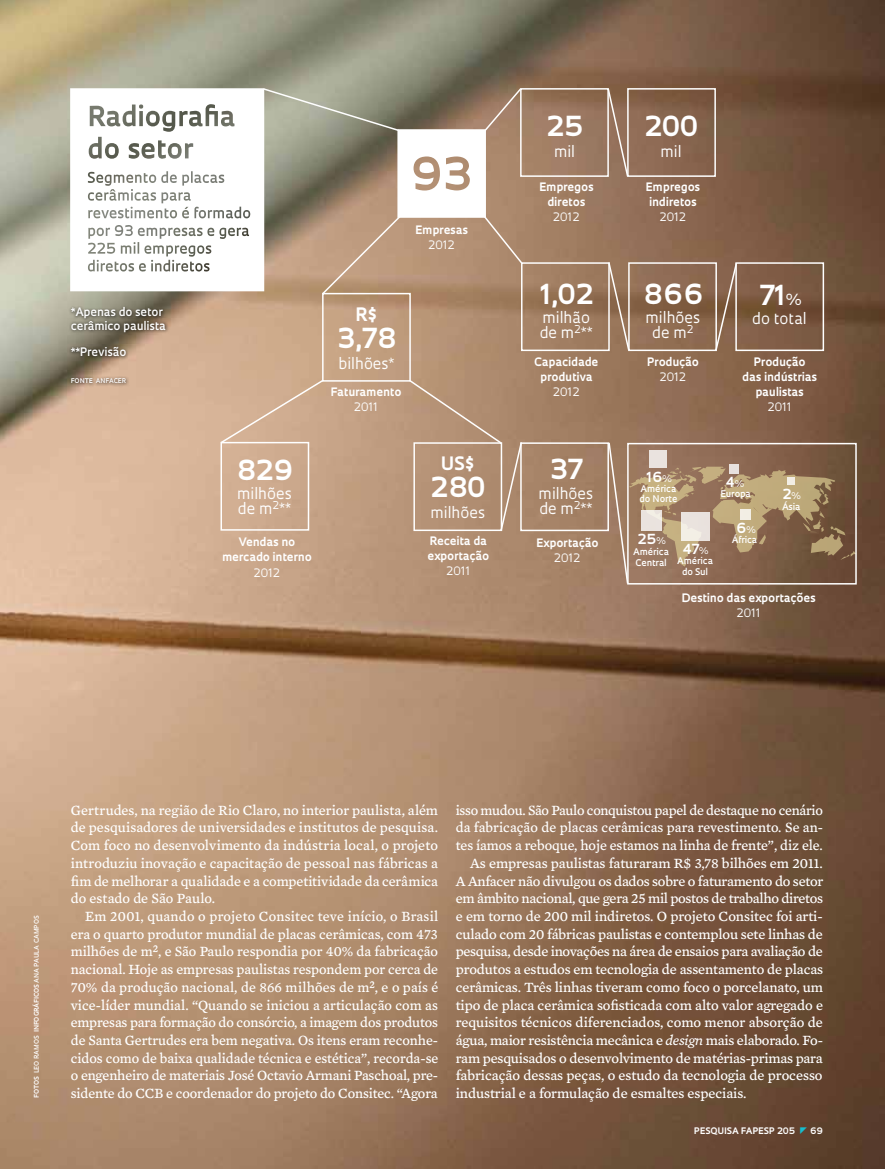
<style>
.page{position:relative;width:885px;height:1169px;background:#fff}
.page>*{position:absolute;margin:0;border:0;box-sizing:border-box;transform-origin:0 0}
.t1{font:700 27px "Oculum";color:#fff}
.t2{font:700 18px "Oculum";color:#fff}
.t3{font:15px/15px "Oculum";color:#fff}
.t4{font:14.4px/17.7px "Mercury Text G4";letter-spacing:-.01em;color:#fff;text-align:justify}
.t5{font:700 13.65px "Oculum";color:#fff}
.t6{font:700 11.4px/15px "Oculum";color:#fff;text-align:center}
.t7{font:11.4px "Oculum";color:#fff}
.t8{font:600 11.4px/13.4px "Oculum";color:#fff}
.t9{font:600 9px/10.5px "Oculum";color:#fff}
.t10{font:700 8.7px "Oculum";letter-spacing:.01em;color:#fff}
.t11{font:600 6.3px "Oculum";letter-spacing:.015em;color:#fff}
.s1{font-weight:700}
.s2{font-weight:400;font-size:15px}
.s3{font-weight:400;font-size:9px}
.s4{font-style:italic}
</style>
<div class="page">
<img style="left:0;top:0;width:885px;height:1168px">
<div style="left:69px;top:376px;width:61px;height:11px;background:#000;opacity:.75"></div>
<div style="left:68px;top:305px;width:102px;height:55px;background:#000;opacity:.75"></div>
<svg style="left:606px;top:87px;width:23px;height:91px"></svg>
<svg style="left:607px;top:261px;width:24px;height:91px"></svg>
<svg style="left:714px;top:261px;width:24px;height:91px"></svg>
<svg style="left:408px;top:378px;width:115px;height:154px"></svg>
<svg style="left:607px;top:441px;width:250px;height:144px"></svg>
<svg style="left:219px;top:378px;width:106px;height:67px"></svg>
<svg style="left:70px;top:87px;width:454px;height:209px"></svg>
<div style="left:520px;top:88px;width:89px;height:89px;border:2px solid #fff"></div>
<div style="left:627px;top:88px;width:89px;height:89px;border:2px solid #fff"></div>
<div style="left:735px;top:262px;width:89px;height:89px;border:2px solid #fff"></div>
<div style="left:413px;top:442px;width:89px;height:89px;border:2px solid #fff"></div>
<div style="left:322px;top:293px;width:89px;height:88px;border:2px solid #fff"></div>
<div style="left:221px;top:442px;width:88px;height:88px;border:2px solid #fff"></div>
<div style="left:520px;top:442px;width:89px;height:89px;border:2px solid #fff"></div>
<div style="left:627px;top:443px;width:230px;height:141px;border:2px solid #fff"></div>
<div style="left:628px;top:262px;width:89px;height:89px;border:2px solid #fff"></div>
<div style="left:521px;top:262px;width:89px;height:89px;border:2px solid #fff"></div>
<div style="left:681px;top:512px;width:28px;height:29px;background:#eae3de"></div>
<div style="left:641px;top:510px;width:21px;height:21px;background:#eae3de"></div>
<div style="left:650px;top:451px;width:17px;height:17px;background:#eae3df"></div>
<div style="left:740px;top:509px;width:11px;height:10px;background:#f2eee4"></div>
<div style="left:730px;top:464px;width:9px;height:9px;background:#e8e1dd"></div>
<div style="left:788px;top:477px;width:7px;height:8px;background:#f2ede4"></div>
<svg style="left:800px;top:1126px;width:7px;height:7px"></svg>
<p class="t8" style="left:71px;top:305px;width:97px">*Apenas do setor cerâmico paulista</p>
<p class="t8" style="left:71px;top:345px;width:57px">**Previsão</p>
<p class="t11" style="left:71px;top:377px;width:57px"><span class="s1">Fonte</span> Anfacer</p>
<p class="t6" style="left:415px;top:222px;width:54px">Empresas</p>
<p class="t7" style="left:428px;top:237px;width:28px">2012</p>
<h1 class="t1" style="left:236px;top:451px;width:58px">829</h1>
<p class="t3" style="left:237px;top:485px;width:56px">milhões de m<sup>2</sup>**</p>
<p class="t6" style="left:222px;top:534px;width:91px">Vendas no mercado interno</p>
<p class="t7" style="left:253px;top:565px;width:28px">2012</p>
<p class="t2" style="left:355px;top:302px;width:24px">R$</p>
<h1 class="t1" style="left:337px;top:320px;width:60px">3,78</h1>
<p class="t3" style="left:338px;top:355px;width:58px">bilhões*</p>
<p class="t6" style="left:330px;top:383px;width:73px">Faturamento</p>
<p class="t7" style="left:354px;top:399px;width:26px">2011</p>
<p class="t2" style="left:441px;top:451px;width:36px">US$</p>
<h1 class="t1" style="left:430px;top:468px;width:57px">280</h1>
<p class="t3" style="left:430px;top:504px;width:56px">milhões</p>
<p class="t6" style="left:427px;top:533px;width:63px;text-align:left">Receita da exportação</p>
<p class="t7" style="left:446px;top:563px;width:26px">2011</p>
<h1 class="t1" style="left:546px;top:108px;width:38px">25</h1>
<p class="t3" style="left:554px;top:144px;width:23px">mil</p>
<p class="t6" style="left:539px;top:179px;width:56px">Empregos diretos</p>
<p class="t7" style="left:553px;top:210px;width:28px">2012</p>
<h1 class="t1" style="left:539px;top:275px;width:55px">1,02</h1>
<p class="t3" style="left:540px;top:309px;width:55px">milhão de m<sup>2</sup>**</p>
<p class="t6" style="left:534px;top:354px;width:65px">Capacidade produtiva</p>
<p class="t7" style="left:553px;top:384px;width:28px">2012</p>
<h1 class="t1" style="left:550px;top:451px;width:34px">37</h1>
<p class="t3" style="left:539px;top:485px;width:56px">milhões de m<sup>2</sup>**</p>
<p class="t6" style="left:536px;top:535px;width:64px">Exportação</p>
<p class="t7" style="left:554px;top:550px;width:28px">2012</p>
<h1 class="t1" style="left:644px;top:108px;width:55px">200</h1>
<p class="t3" style="left:661px;top:144px;width:23px">mil</p>
<p class="t6" style="left:646px;top:179px;width:56px">Empregos indiretos</p>
<p class="t7" style="left:659px;top:210px;width:28px">2012</p>
<h1 class="t1" style="left:643px;top:275px;width:61px">866</h1>
<p class="t3" style="left:646px;top:309px;width:56px;text-align:center">milhões de m<sup>2</sup></p>
<p class="t6" style="left:647px;top:354px;width:53px">Produção</p>
<p class="t7" style="left:660px;top:369px;width:28px">2012</p>
<h1 class="t1" style="left:759px;top:276px;width:42px">71<span class="s2">%</span></h1>
<p class="t3" style="left:752px;top:310px;width:56px">do total</p>
<p class="t6" style="left:742px;top:354px;width:76px">Produção<br>das indústrias paulistas</p>
<p class="t7" style="left:767px;top:399px;width:26px">2011</p>
<p class="t5" style="left:646px;top:467px;width:26px">16<span class="s3">%</span></p>
<p class="t9" style="left:639px;top:483px;width:39px">América do Norte</p>
<p class="t5" style="left:637px;top:530px;width:29px">25<span class="s3">%</span></p>
<p class="t9" style="left:633px;top:546px;width:37px">América<br>Central</p>
<p class="t5" style="left:682px;top:540px;width:27px">47<span class="s3">%</span></p>
<p class="t9" style="left:677px;top:555px;width:37px;text-align:center">América do Sul</p>
<p class="t5" style="left:726px;top:472px;width:19px">4<span class="s3">%</span></p>
<p class="t9" style="left:720px;top:488px;width:32px">Europa</p>
<p class="t5" style="left:736px;top:518px;width:20px">6<span class="s3">%</span></p>
<p class="t9" style="left:732px;top:534px;width:27px">África</p>
<p class="t5" style="left:782px;top:485px;width:19px">2<span class="s3">%</span></p>
<p class="t9" style="left:782px;top:501px;width:20px">Ásia</p>
<p class="t6" style="left:682px;top:589px;width:135px">Destino das exportações</p>
<p class="t7" style="left:736px;top:605px;width:26px">2011</p>
<p class="t11" style="left:32px;top:1098px;width:184px;rotate:-90deg"><span class="s1">fotos</span> leo ramos <span class="s1">infográficos</span> ana paula campos</p>
<p class="t4" style="left:71px;top:800px;width:369px">Gertrudes, na região de Rio Claro, no interior paulista, além de pesquisadores de universidades e institutos de pesquisa.<br>Com foco no desenvolvimento da indústria local, o projeto introduziu inovação e capacitação de pessoal nas fábricas a fim de melhorar a qualidade e a competitividade da cerâmica do estado de São Paulo.</p>
<p class="t4" style="left:71px;top:906px;width:369px;text-indent:14px">Em 2001, quando o projeto Consitec teve início, o Brasil era o quarto produtor mundial de placas cerâmicas, com 473 milhões de m², e São Paulo respondia por 40% da fabricação nacional. Hoje as empresas paulistas respondem por cerca de 70% da produção nacional, de 866 milhões de m², e o país é vice-líder mundial. “Quando se iniciou a articulação com as empresas para formação do consórcio, a imagem dos produtos de Santa Gertrudes era bem negativa. Os itens eram reconhe&shy;cidos como de baixa qualidade técnica e estética”, recorda-se o engenheiro de materiais José Octavio Armani Paschoal, pre-</p>
<p class="t4" style="left:71px;top:1083px;width:368px">sidente do CCB e coordenador do projeto do Consitec. “Agora</p>
<p class="t4" style="left:456px;top:800px;width:369px">isso mudou. São Paulo conquistou papel de destaque no cenário</p>
<p class="t4" style="left:456px;top:818px;width:369px">da fabricação de placas cerâmicas para revestimento. Se an-</p>
<p class="t4" style="left:456px;top:835px;width:369px">tes íamos a reboque, hoje estamos na linha de frente”, diz ele.</p>
<p class="t4" style="left:470px;top:853px;width:354px">As empresas paulistas faturaram R$ 3,78 bilhões em 2011.</p>
<p class="t4" style="left:456px;top:871px;width:369px">A Anfacer não divulgou os dados sobre o faturamento do setor</p>
<p class="t4" style="left:456px;top:888px;width:369px">em âmbito nacional, que gera 25 mil postos de trabalho diretos</p>
<p class="t4" style="left:456px;top:906px;width:369px">e em torno de 200 mil indiretos. O projeto Consitec foi arti-</p>
<p class="t4" style="left:456px;top:924px;width:369px">culado com 20 fábricas paulistas e contemplou sete linhas de</p>
<p class="t4" style="left:456px;top:942px;width:369px">pesquisa, desde inovações na área de ensaios para avaliação de</p>
<p class="t4" style="left:456px;top:959px;width:369px">produtos a estudos em tecnologia de assentamento de placas</p>
<p class="t4" style="left:456px;top:977px;width:369px">cerâmicas. Três linhas tiveram como foco o porcelanato, um</p>
<p class="t4" style="left:456px;top:995px;width:369px">tipo de placa cerâmica sofisticada com alto valor agregado e</p>
<p class="t4" style="left:456px;top:1012px;width:369px">requisitos técnicos diferenciados, como menor absorção de</p>
<p class="t4" style="left:456px;top:1030px;width:369px">água, maior resistência mecânica e <span class="s4">design</span> mais elaborado. Fo-</p>
<p class="t4" style="left:456px;top:1048px;width:368px">ram pesquisados o desenvolvimento de matérias-primas para</p>
<p class="t4" style="left:456px;top:1065px;width:368px">fabricação dessas peças, o estudo da tecnologia de processo</p>
<p class="t4" style="left:456px;top:1083px;width:292px">industrial e a formulação de esmaltes especiais.</p>
<p class="t10" style="left:694px;top:1124px;width:59px">pESQUISA FAPE</p>
<p class="t10" style="left:764px;top:1124px;width:33px">SP 205</p>
<p class="t10" style="left:810px;top:1124px;width:15px">69</p>
</div>
